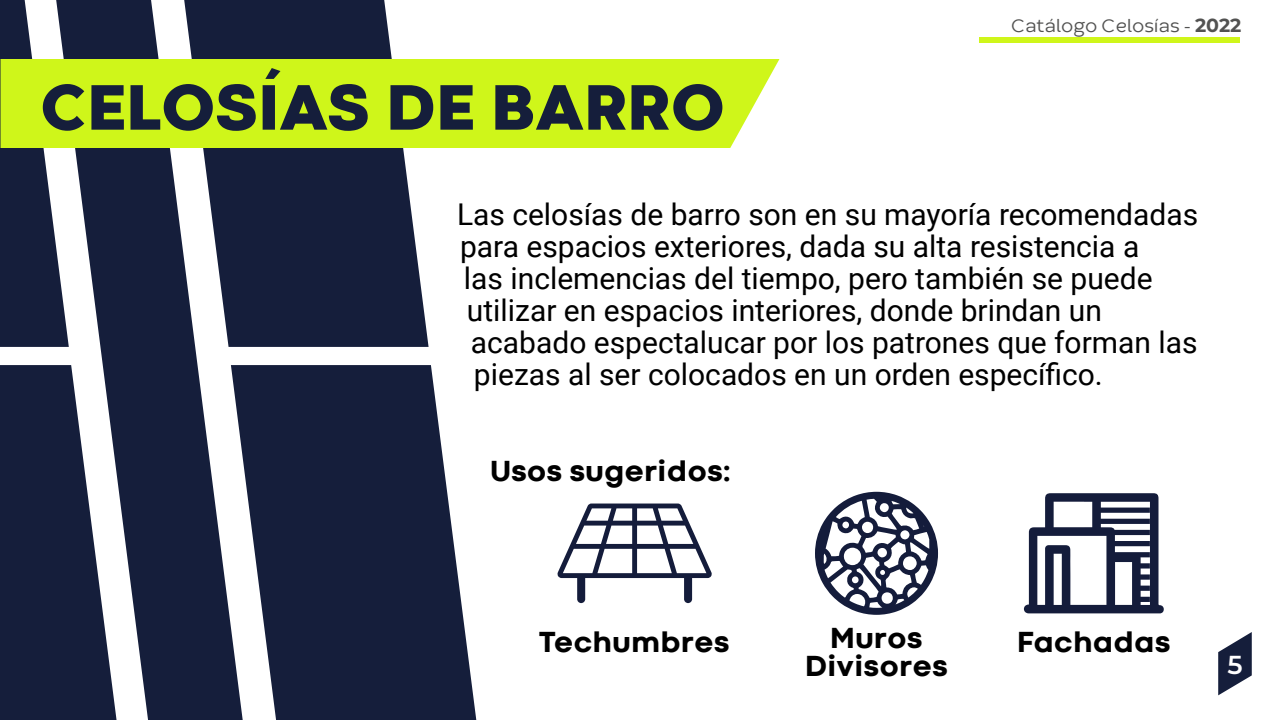
<style>
.page{position:relative;width:1280px;height:720px;background:#fff}
.page>*{position:absolute;margin:0;border:0;box-sizing:border-box;transform-origin:0 0}
.t1{font:800 67px "Codec Cold Trial";color:#151e3b}
.t2{font:30px "Roboto";color:#000}
.t3{font:800 30px/28px "Codec Cold Trial";color:#000;text-align:center}
.t4{font:600 26px "Montserrat";color:#fff}
.t5{font:19px "Codec Warm Trial News";color:#525251}
.s1{font-family:"Montserrat";font-weight:700}
</style>
<div class="page">
<div style="left:979px;top:37px;width:261px;height:6px;background:#cff61a"></div>
<svg style="left:1218px;top:632px;width:34px;height:63px"></svg>
<svg style="left:0;top:0;width:148px;height:720px;fill:#151e3b"></svg>
<svg style="left:151px;top:0;width:326px;height:720px;fill:#151e3b"></svg>
<div style="left:1px;top:59px;width:778px;height:89px;background:#cff61a"></div>
<svg style="left:557px;top:504px;width:155px;height:99px"></svg>
<svg style="left:815px;top:492px;width:123px;height:123px"></svg>
<svg style="left:1023px;top:493px;width:141px;height:120px"></svg>
<h1 class="t1" style="left:40px;top:65px;width:687px">CELOSÍAS DE BARRO</h1>
<p class="t5" style="left:1011px;top:14px;width:232px">Catálogo Celosías - <span class="s1">2022</span></p>
<p class="t2" style="left:457px;top:194px;width:743px">Las celosías de barro son en su mayoría recomendadas</p>
<p class="t2" style="left:460px;top:226px;width:681px">para espacios exteriores, dada su alta resistencia a</p>
<p class="t2" style="left:464px;top:258px;width:690px">las inclemencias del tiempo, pero también se puede</p>
<p class="t2" style="left:467px;top:290px;width:636px">utilizar en espacios interiores, donde brindan un</p>
<p class="t2" style="left:471px;top:322px;width:728px">acabado espectalucar por los patrones que forman las</p>
<p class="t2" style="left:474px;top:354px;width:630px">piezas al ser colocados en un orden específico.</p>
<p class="t3" style="left:490px;top:457px;width:242px">Usos sugeridos:</p>
<p class="t3" style="left:539px;top:628px;width:192px">Techumbres</p>
<p class="t3" style="left:805px;top:624px;width:144px">Muros<br>Divisores</p>
<p class="t3" style="left:1017px;top:628px;width:155px">Fachadas</p>
<p class="t4" style="left:1227px;top:647px;width:17px">5</p>
</div>
